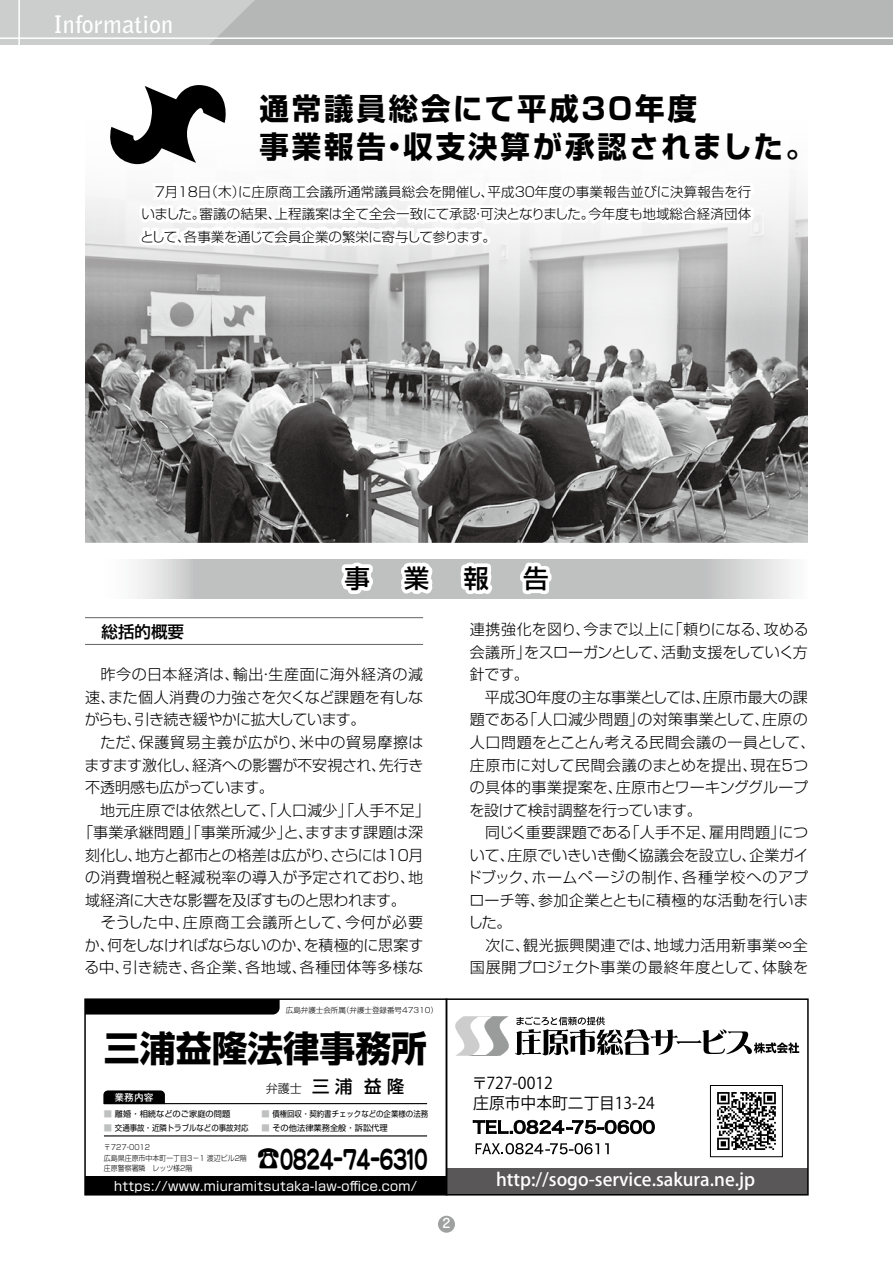
<style>
.page{position:relative;width:893px;height:1263px;background:#fff}
.page>*{position:absolute;margin:0;border:0;box-sizing:border-box;transform-origin:0 0}
.t1{font:700 35.85px "Shin Go Pro";color:#000}
.t2{font:700 30px/37.5px "Shin Go Pro";letter-spacing:.1em;color:#000}
.t3{font:27.9px "DF Maru Gothic SB WING RKSJ H";color:#000;scale:.68 1}
.t4{font:500 25.5px "Shin Go Pro";color:#000}
.t5{font:700 24px "Bell Gothic Std";color:#fff}
.t6{font:500 17.85px "Koz Go Pr 6 N";color:#fff}
.t7{font:500 17.4px "Shin Go Pro";color:#000}
.t8{font:500 16.5px "Shin Go Pro";color:#000}
.t9{font:16.35px/19.6px "Koz Go Pro";color:#000}
.t10{font:300 15px/22.5px "Shin Go Pro";letter-spacing:.005em;color:#000}
.t11{font:300 15px "Shin Go Pro";letter-spacing:.04em;color:#000}
.t12{font:300 15px "Shin Go Pro";letter-spacing:-.05em;color:#000}
.t13{font:300 15px "Shin Go Pro";letter-spacing:-.015em;color:#000}
.t14{font:300 15px "Shin Go Pro";letter-spacing:.035em;color:#000}
.t15{font:300 15px "Shin Go Pro";letter-spacing:.025em;color:#000}
.t16{font:300 15px "Shin Go Pro";letter-spacing:.045em;color:#000}
.t17{font:300 15px "Shin Go Pro";letter-spacing:-.03em;color:#000}
.t18{font:300 15px "Shin Go Pro";letter-spacing:-.035em;color:#000}
.t19{font:300 15px "Shin Go Pro";letter-spacing:-.02em;color:#000}
.t20{font:300 13.5px/22.5px "Shin Go Pro";letter-spacing:-.015em;color:#000;text-align:justify}
.t21{font:12.75px "Shin Go Pro";letter-spacing:.025em;color:#fff}
.t22{font:500 12.75px "Jun 34 Pro";color:#fff}
.t23{font:700 9.75px "Futo Go B101 Pro";color:#fff}
.t24{font:8.25px "Shin Go Pro";color:#000;scale:.9 1}
.t25{font:8.25px "Shin Go Pro";color:#000}
.t26{font:300 7.5px/10.5px "Shin Go Pro";color:#000;scale:.93 1}
.t27{font:300 7.5px "Shin Go Pro";color:#000}
.s1{color:#bfc0c0}
.s2{font-weight:300;font-size:12.15px}
.s3{font-family:"Shin Go Pro";font-weight:700;font-size:30.75px}
</style>
<div class="page">
<svg style="left:137px;top:559px;width:654px;height:39px;background:#c7c8c8"></svg>
<img style="left:85px;top:181px;width:723px;height:362px">
<hr style="left:85px;top:644px;width:338px;height:1px;background:#646262">
<hr style="left:85px;top:617px;width:338px;height:1px;background:#646262">
<div style="left:438px;top:1216px;width:17px;height:17px;background:#9fa0a0;border-radius:50%"></div>
<div style="left:446px;top:1168px;width:362px;height:27px;background:#595757"></div>
<svg style="left:472px;top:1119px;width:183px;height:35px"></svg>
<svg style="left:455px;top:1016px;width:344px;height:40px"></svg>
<img style="left:717px;top:1092px;width:59px;height:58px">
<div style="left:710px;top:1085px;width:73px;height:72px;border:1px solid #000"></div>
<div style="left:446px;top:998px;width:363px;height:197px;border:2px solid #000"></div>
<div style="left:85px;top:1176px;width:361px;height:19px;background:#000"></div>
<div style="left:87px;top:1001px;width:193px;height:13px;background:#000"></div>
<hr style="left:104px;top:1103px;width:323px;height:1px;background:#000">
<svg style="left:103px;top:1090px;width:62px;height:15px"></svg>
<hr style="left:104px;top:1135px;width:323px;height:1px;background:#000">
<div style="left:84px;top:998px;width:363px;height:197px;border:2px solid #000"></div>
<div style="left:0;top:0;width:893px;height:45px;background:#b5b6b6"></div>
<svg style="left:0;top:0;width:254px;height:45px;background:#cacbcb"></svg>
<hr style="left:0;top:37px;width:893px;height:2px;background:#fff">
<hr style="left:18px;top:0;width:2px;height:45px;background:#fff">
<svg style="left:107px;top:85px;width:652px;height:194px"></svg>
<div style="left:481px;top:235px;width:9px;height:10px;border:6px solid #fff;border-radius:50%"></div>
<div style="left:481px;top:236px;width:9px;height:9px;border:6px solid #fff;border-radius:50%"></div>
<svg style="left:338px;top:559px;width:39px;height:39px"></svg>
<svg style="left:394px;top:559px;width:47px;height:40px"></svg>
<svg style="left:457px;top:559px;width:41px;height:40px"></svg>
<svg style="left:513px;top:559px;width:42px;height:39px"></svg>
<h3 class="t5" style="left:53px;top:10px;width:121px">Information</h3>
<h2 class="t2" style="left:259px;top:87px;width:557px">通常議員総会にて平成３０年度<br>事業報告・収支決算が承認されました。</h2>
<p class="t20" style="left:141px;top:179px;width:612px">　７月１８日（木）に庄原商工会議所通常議員総会を開催し、平成３０年度の事業報告並びに決算報告を行いました。審議の結果、上程議案は全て全会一致にて承認・可決となりました。今年度も地域総合経済団体として、各事業を通じて会員企業の繁栄に寄与して参ります。</p>
<h3 class="t4" style="left:344px;top:557px;width:27px">事</h3>
<h3 class="t4" style="left:404px;top:557px;width:27px">業</h3>
<h3 class="t4" style="left:463px;top:557px;width:27px">報</h3>
<h3 class="t4" style="left:523px;top:557px;width:27px">告</h3>
<p class="t8" style="left:85px;top:618px;width:100px">　総括的概要</p>
<p class="t11" style="left:85px;top:662px;width:340px">　昨今の日本経済は、輸出・生産面に海外経済の減</p>
<p class="t10" style="left:85px;top:684px;width:340px">速、また個人消費の力強さを欠くなど課題を有しな</p>
<p class="t18" style="left:85px;top:707px;width:282px">がらも、引き続き緩やかに拡大しています。</p>
<p class="t11" style="left:85px;top:730px;width:340px">　ただ、保護貿易主義が広がり、米中の貿易摩擦は</p>
<p class="t10" style="left:84px;top:752px;width:341px">ますます激化し、経済への影響が不安視され、先行き</p>
<p class="t19" style="left:85px;top:775px;width:190px">不透明感も広がっています。</p>
<p class="t10" style="left:85px;top:797px;width:346px">　地元庄原では依然として、「人口減少」「人手不足」</p>
<p class="t10" style="left:78px;top:819px;width:346px">「事業承継問題」「事業所減少」と、ますます課題は深</p>
<p class="t12" style="left:85px;top:842px;width:340px">刻化し、地方と都市との格差は広がり、さらには10月</p>
<p class="t15" style="left:85px;top:865px;width:339px">の消費増税と軽減税率の導入が予定されており、地</p>
<p class="t17" style="left:85px;top:887px;width:322px">域経済に大きな影響を及ぼすものと思われます。</p>
<p class="t16" style="left:85px;top:910px;width:340px">　そうした中、庄原商工会議所として、今何が必要</p>
<p class="t13" style="left:85px;top:932px;width:340px">か、何をしなければならないのか、を積極的に思案す</p>
<p class="t14" style="left:84px;top:955px;width:340px">る中、引き続き、各企業、各地域、各種団体等多様な</p>
<p class="t27" style="left:286px;top:1003px;width:154px">広島弁護士会所属（弁護士登録番号47310）</p>
<h1 class="t1" style="left:104px;top:1020px;width:325px">三浦益隆法律事務所</h1>
<p class="t23" style="left:115px;top:1089px;width:40px">業務内容</p>
<p class="t25" style="left:104px;top:1107px;width:128px"><span class="s1">■</span> 離婚・相続などのご家庭の問題</p>
<p class="t24" style="left:104px;top:1121px;width:162px"><span class="s1">■</span> 交通事故・近隣トラブルなどの事故対応</p>
<p class="t7" style="left:266px;top:1072px;width:140px"><span class="s2">弁護士</span> 三 浦 益 隆</p>
<p class="t24" style="left:261px;top:1107px;width:187px"><span class="s1">■</span> 債権回収・契約書チェックなどの企業様の法務</p>
<p class="t25" style="left:261px;top:1121px;width:128px"><span class="s1">■</span> その他法律業務全般・訴訟代理</p>
<p class="t26" style="left:104px;top:1141px;width:155px">〒727‐0012<br>広島県庄原市中本町一丁目3－1 渡辺ビル2階庄原警察署隣　レッツ様2階</p>
<h3 class="t3" style="left:257px;top:1144px;width:252px"><span class="s3">☎</span>０８２４ｰ７４ｰ６３１０</h3>
<p class="t21" style="left:114px;top:1176px;width:304px">https://www.miuramitsutaka-law-office.com/</p>
<p class="t22" style="left:442px;top:1213px;width:10px">2</p>
<p class="t10" style="left:466px;top:617px;width:350px">連携強化を図り、今まで以上に「頼りになる、攻める会議所」をスローガンとして、活動支援をしていく方針です。<br>　平成30年度の主な事業としては、庄原市最大の課題である「人口減少問題」の対策事業として、庄原の人口問題をとことん考える民間会議の一員として、庄原市に対して民間会議のまとめを提出、現在５つの具体的事業提案を、庄原市とワーキンググループを設けて検討調整を行っています。<br>　同じく重要課題である「人手不足、雇用問題」について、庄原でいきいき働く協議会を設立し、企業ガイドブック、ホームページの制作、各種学校へのアプローチ等、参加企業とともに積極的な活動を行いました。<br>　次に、観光振興関連では、地域力活用新事業∞全国展開プロジェクト事業の最終年度として、体験を</p>
<p class="t9" style="left:472px;top:1074px;width:184px">〒727-0012<br>庄原市中本町二丁目13-24</p>
<p class="t6" style="left:496px;top:1169px;width:261px">http://sogo-service.sakura.ne.jp</p>
</div>
